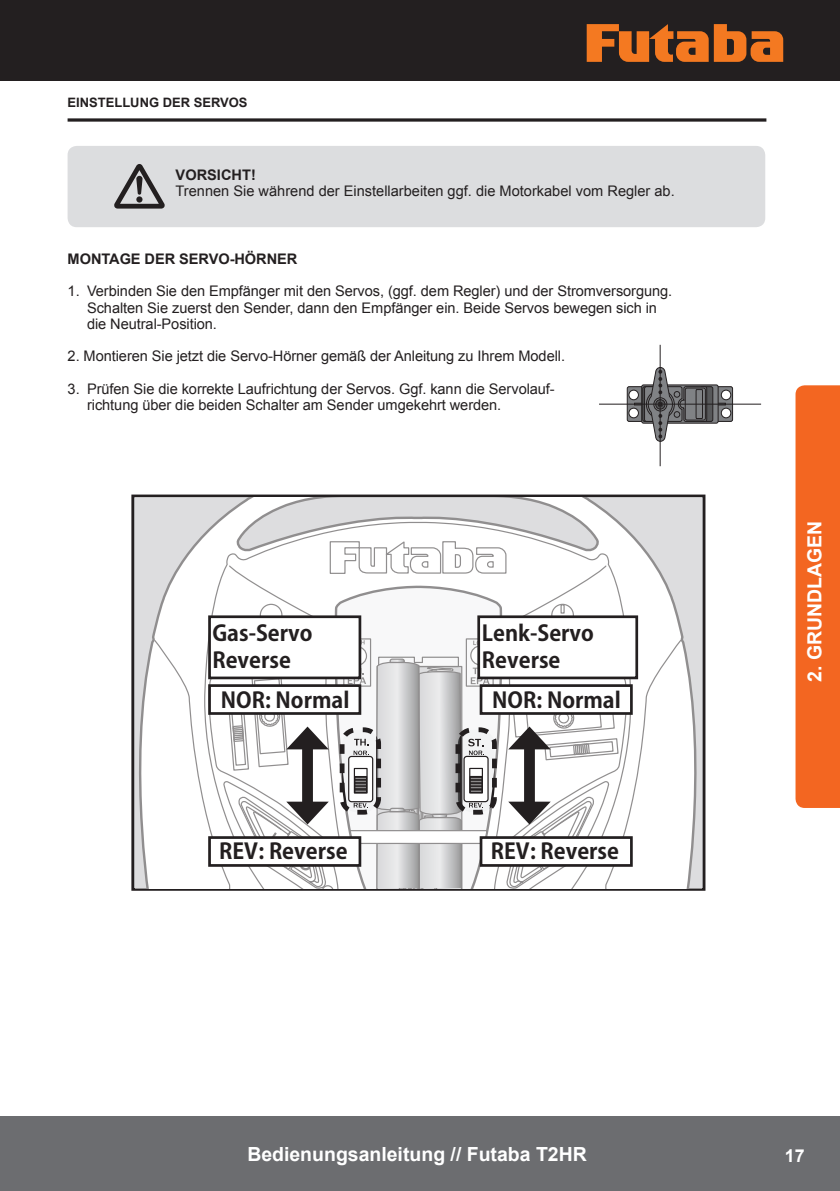
<style>
.page{position:relative;width:840px;height:1191px;background:#fff}
.page>*{position:absolute;margin:0;border:0;box-sizing:border-box;transform-origin:0 0}
.t1{font:700 21.6px/27px "Koz Go Pr 6 N";color:#231f20}
.t2{font:700 19.4px "Arial";color:#fff}
.t3{font:700 17.8px "Arial";color:#fff}
.t4{font:14.6px/16.2px "Arial";letter-spacing:-.005em;color:#231f20}
.t5{font:700 14.6px "Arial";letter-spacing:-.005em;color:#231f20}
.t6{font:700 13px "Arial";color:#231f20}
</style>
<div class="page">
<div style="left:0;top:1116px;width:839px;height:75px;background:#6c6d70"></div>
<svg style="left:795px;top:385px;width:44px;height:423px;background:#f36d2c"></svg>
<div style="left:0;top:0;width:839px;height:81px;background:#231f20"></div>
<svg style="left:586px;top:24px;width:196px;height:38px"></svg>
<div style="left:131px;top:494px;width:574px;height:396px;border:3px solid #231f20"></div>
<svg style="left:136px;top:498px;width:565px;height:390px;fill:#dddddf"></svg>
<svg style="left:153px;top:498px;width:529px;height:390px"></svg>
<div style="left:208px;top:615px;width:153px;height:64px;background:#fff;border:3px solid #231f20"></div>
<div style="left:477px;top:615px;width:160px;height:64px;background:#fff;border:3px solid #231f20"></div>
<div style="left:208px;top:684px;width:153px;height:31px;background:#fff;border:3px solid #231f20"></div>
<div style="left:479px;top:684px;width:153px;height:31px;background:#fff;border:3px solid #231f20"></div>
<div style="left:208px;top:836px;width:153px;height:30px;background:#fff;border:3px solid #231f20"></div>
<div style="left:479px;top:836px;width:153px;height:30px;background:#fff;border:3px solid #231f20"></div>
<svg style="left:68px;top:118px;width:698px;height:4px;background:#4c4849"></svg>
<div style="left:68px;top:146px;width:696px;height:81px;background:#dcdddf;border-radius:9px"></div>
<svg style="left:114px;top:164px;width:51px;height:45px"></svg>
<svg style="left:627px;top:387px;width:105px;height:34px"></svg>
<div style="left:626px;top:386px;width:106px;height:36px;border:1px solid #231f20;border-radius:2px"></div>
<div style="left:633px;top:403px;width:92px;height:2px;border:1px solid #231f20"></div>
<svg style="left:641px;top:385px;width:76px;height:38px"></svg>
<div style="left:641px;top:384px;width:77px;height:39px;border:1px solid #231f20;border-radius:2px"></div>
<svg style="left:699px;top:387px;width:13px;height:34px"></svg>
<div style="left:699px;top:386px;width:13px;height:35px;border:1px solid #231f20;border-radius:2px"></div>
<div style="left:642px;top:386px;width:12px;height:35px;border:1px solid #231f20;border-radius:2px"></div>
<div style="left:628px;top:390px;width:10px;height:10px;background:#fff;border-radius:50%"></div>
<div style="left:628px;top:390px;width:10px;height:10px;border:1px solid #231f20;border-radius:50%"></div>
<div style="left:628px;top:408px;width:10px;height:10px;background:#fff;border-radius:50%"></div>
<div style="left:628px;top:408px;width:10px;height:10px;border:1px solid #231f20;border-radius:50%"></div>
<div style="left:721px;top:390px;width:9px;height:10px;background:#fff;border-radius:50%"></div>
<div style="left:720px;top:390px;width:10px;height:10px;border:1px solid #231f20;border-radius:50%"></div>
<div style="left:721px;top:408px;width:9px;height:10px;background:#fff;border-radius:50%"></div>
<div style="left:720px;top:408px;width:10px;height:10px;border:1px solid #231f20;border-radius:50%"></div>
<svg style="left:643px;top:366px;width:64px;height:76px"></svg>
<hr style="left:659px;top:345px;width:1px;height:121px;background:#231f20">
<hr style="left:598px;top:404px;width:162px;height:1px;background:#231f20">
<p class="t6" style="left:68px;top:94px;width:181px">EINSTELLUNG DER SERVOS</p>
<p class="t5" style="left:175px;top:165px;width:82px">VORSICHT!</p>
<p class="t4" style="left:175px;top:183px;width:500px">Trennen Sie während der Einstellarbeiten ggf. die Motorkabel vom Regler ab.</p>
<p class="t5" style="left:68px;top:249px;width:231px">MONTAGE DER SERVO-HÖRNER</p>
<p class="t4" style="left:87px;top:283px;width:586px;text-indent:-19px">1. Verbinden Sie den Empfänger mit den Servos, (ggf. dem Regler) und der Stromversorgung.<br>Schalten Sie zuerst den Sender, dann den Empfänger ein. Beide Servos bewegen sich in die Neutral-Position.</p>
<p class="t4" style="left:68px;top:348px;width:498px">2. Montieren Sie jetzt die Servo-Hörner gemäß der Anleitung zu Ihrem Modell.</p>
<p class="t4" style="left:87px;top:380px;width:469px;text-indent:-19px">3. Prüfen Sie die korrekte Laufrichtung der Servos. Ggf. kann die Servolauf&shy;richtung über die beiden Schalter am Sender umgekehrt werden.</p>
<h1 class="t1" style="left:212px;top:619px;width:102px">Gas-Servo<br>Reverse</h1>
<h1 class="t1" style="left:481px;top:619px;width:114px">Lenk-Servo<br>Reverse</h1>
<h1 class="t1" style="left:221px;top:687px;width:130px">NOR: Normal</h1>
<h1 class="t1" style="left:492px;top:687px;width:130px">NOR: Normal</h1>
<h1 class="t1" style="left:219px;top:838px;width:130px">REV: Reverse</h1>
<h1 class="t1" style="left:490px;top:838px;width:130px">REV: Reverse</h1>
<h2 class="t2" style="left:801px;top:681px;width:162px;rotate:-90deg">2. GRUNDLAGEN</h2>
<h2 class="t2" style="left:247px;top:1141px;width:341px">Bedienungsanleitung // Futaba T2HR</h2>
<p class="t3" style="left:784px;top:1144px;width:21px">17</p>
</div>
